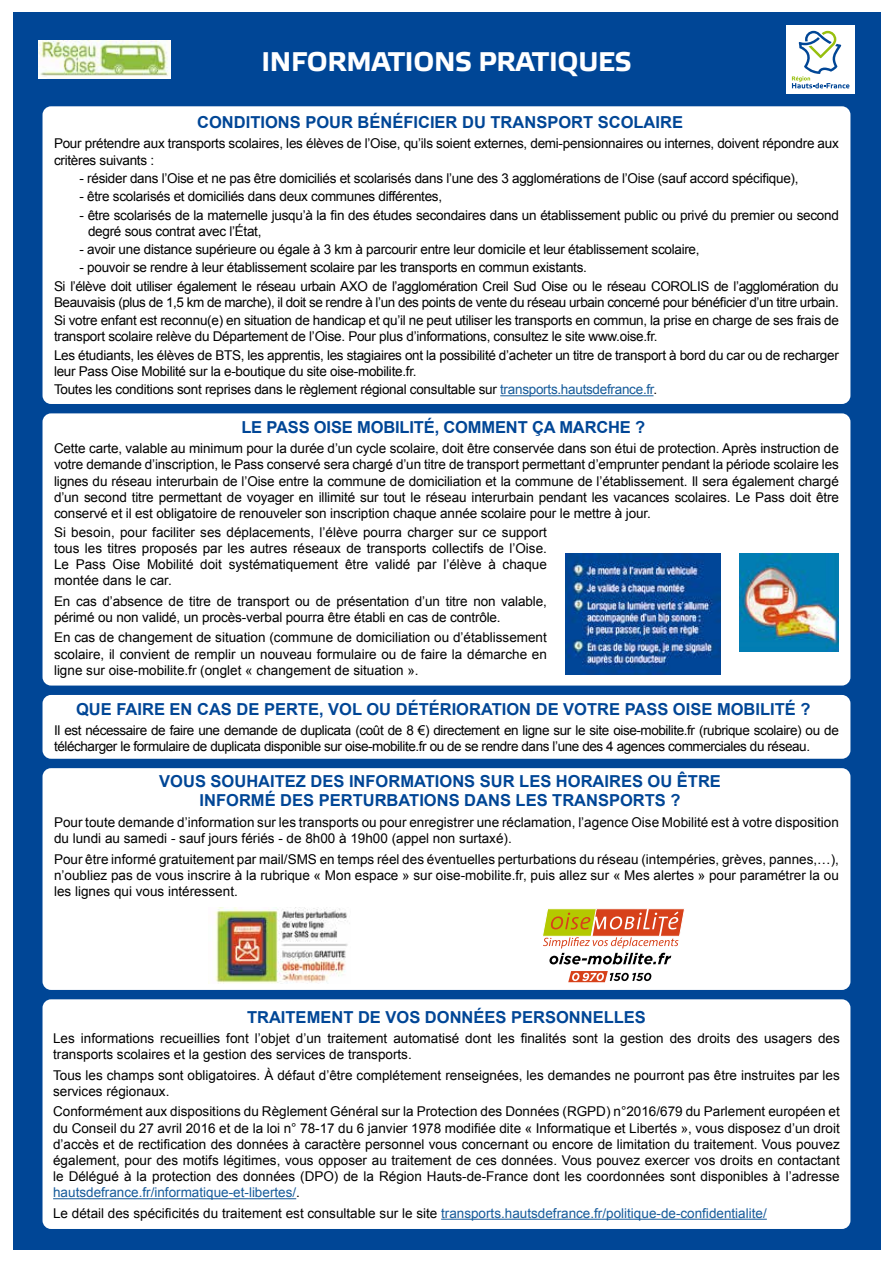
<style>
.page{position:relative;width:893px;height:1263px;background:#fff}
.page>*{position:absolute;margin:0;border:0;box-sizing:border-box;transform-origin:0 0}
.t1{font:700 27px "Etelka Text";letter-spacing:-.01em;color:#fff}
.t2{font:700 16.5px/19.8px "Arial";color:#004696;text-align:center}
.t3{font:13.5px/16.2px "Arial";letter-spacing:-.02em;color:#000}
.t4{font:13.5px/16.2px "Arial";color:#000}
.s1{color:#165b9a}
</style>
<div class="page">
<div style="left:13px;top:13px;width:867px;height:1237px;background:#004696"></div>
<img style="left:38px;top:40px;width:133px;height:39px">
<div style="left:787px;top:26px;width:68px;height:68px;background:#fff"></div>
<svg style="left:792px;top:31px;width:58px;height:57px"></svg>
<div style="left:43px;top:106px;width:807px;height:298px;background:#fff;border-radius:9px"></div>
<hr style="left:500px;top:395px;width:153px;height:1px;background:#165b9a">
<div style="left:43px;top:413px;width:807px;height:272px;background:#fff;border-radius:9px"></div>
<img style="left:566px;top:554px;width:155px;height:120px">
<img style="left:739px;top:554px;width:100px;height:97px">
<div style="left:43px;top:695px;width:807px;height:64px;background:#fff;border-radius:9px"></div>
<div style="left:43px;top:768px;width:807px;height:222px;background:#fff;border-radius:9px"></div>
<img style="left:208px;top:907px;width:142px;height:76px">
<svg style="left:542px;top:908px;width:143px;height:56px"></svg>
<svg style="left:568px;top:971px;width:83px;height:11px"></svg>
<div style="left:43px;top:999px;width:807px;height:230px;background:#fff;border-radius:9px"></div>
<hr style="left:53px;top:1198px;width:243px;height:1px;background:#165b9a">
<hr style="left:441px;top:1219px;width:326px;height:1px;background:#165b9a">
<h1 class="t1" style="left:261px;top:44px;width:372px">INFORMATIONS PRATIQUES</h1>
<p class="t2" style="left:197px;top:113px;width:487px">CONDITIONS POUR BÉNÉFICIER DU TRANSPORT SCOLAIRE</p>
<p class="t3" style="left:54px;top:136px;width:786px">Pour prétendre aux transports scolaires, les élèves de l’Oise, qu’ils soient externes, demi-pensionnaires ou internes, doivent répondre aux critères suivants :</p>
<p class="t3" style="left:80px;top:170px;width:720px">- résider dans l’Oise et ne pas être domiciliés et scolarisés dans l’une des 3 agglomérations de l’Oise (sauf accord spécifique),</p>
<p class="t3" style="left:80px;top:189px;width:364px">- être scolarisés et domiciliés dans deux communes différentes,</p>
<p class="t3" style="left:88px;top:207px;width:752px;text-indent:-9px">- être scolarisés de la maternelle jusqu’à la fin des études secondaires dans un établissement public ou privé du premier ou second degré sous contrat avec l’État,</p>
<p class="t3" style="left:80px;top:241px;width:622px">- avoir une distance supérieure ou égale à 3 km à parcourir entre leur domicile et leur établissement scolaire,</p>
<p class="t3" style="left:54px;top:259px;width:786px;line-height:18.3px;text-indent:26px">- pouvoir se rendre à leur établissement scolaire par les transports en commun existants.<br>Si l’élève doit utiliser également le réseau urbain AXO de l’agglomération Creil Sud Oise ou le réseau COROLIS de l’agglomération du</p>
<p class="t3" style="left:54px;top:293px;width:786px;line-height:18.3px">Beauvaisis (plus de 1,5 km de marche), il doit se rendre à l’un des points de vente du réseau urbain concerné pour bénéficier d’un titre urbain.<br>Si votre enfant est reconnu(e) en situation de handicap et qu’il ne peut utiliser les transports en commun, la prise en charge de ses frais de</p>
<p class="t3" style="left:54px;top:328px;width:786px;line-height:18.3px">transport scolaire relève du Département de l’Oise. Pour plus d’informations, consultez le site www.oise.fr.<br>Les étudiants, les élèves de BTS, les apprentis, les stagiaires ont la possibilité d’acheter un titre de transport à bord du car ou de recharger</p>
<p class="t3" style="left:54px;top:362px;width:605px;line-height:18.3px">leur Pass Oise Mobilité sur la e-boutique du site oise-mobilite.fr.<br>Toutes les conditions sont reprises dans le règlement régional consultable sur <span class="s1">transports.hautsdefrance.fr</span>.</p>
<p class="t2" style="left:241px;top:417px;width:405px">LE PASS OISE MOBILITÉ, COMMENT ÇA MARCHE ?</p>
<p class="t3" style="left:54px;top:440px;width:786px;text-align:justify">Cette carte, valable au minimum pour la durée d’un cycle scolaire, doit être conservée dans son étui de protection. Après instruction de votre demande d’inscription, le Pass conservé sera chargé d’un titre de transport permettant d’emprunter pendant la période scolaire les lignes du réseau interurbain de l’Oise entre la commune de domiciliation et la commune de l’établissement. Il sera également chargé d’un second titre permettant de voyager en illimité sur tout le réseau interurbain pendant les vacances scolaires. Le Pass doit être conservé et il est obligatoire de renouveler son inscription chaque année scolaire pour le mettre à jour.</p>
<p class="t3" style="left:54px;top:524px;width:494px;text-align:justify">Si besoin, pour faciliter ses déplacements, l’élève pourra charger sur ce support tous les titres proposés par les autres réseaux de transports collectifs de l’Oise.<br>Le Pass Oise Mobilité doit systématiquement être validé par l’élève à chaque montée dans le car.</p>
<p class="t3" style="left:54px;top:593px;width:494px">En cas d’absence de titre de transport ou de présentation d’un titre non valable, périmé ou non validé, un procès-verbal pourra être établi en cas de contrôle.</p>
<p class="t3" style="left:54px;top:630px;width:494px;text-align:justify">En cas de changement de situation (commune de domiciliation ou d’établissement scolaire, il convient de remplir un nouveau formulaire ou de faire la démarche en ligne sur oise-mobilite.fr (onglet « changement de situation ».</p>
<p class="t2" style="left:76px;top:699px;width:736px">QUE FAIRE EN CAS DE PERTE, VOL OU DÉTÉRIORATION DE VOTRE PASS OISE MOBILITÉ ?</p>
<p class="t3" style="left:54px;top:722px;width:786px">Il est nécessaire de faire une demande de duplicata (coût de 8 €) directement en ligne sur le site oise-mobilite.fr (rubrique scolaire) ou de télécharger le formulaire de duplicata disponible sur oise-mobilite.fr ou de se rendre dans l’une des 4 agences commerciales du réseau.</p>
<p class="t2" style="left:159px;top:771px;width:563px">VOUS SOUHAITEZ DES INFORMATIONS SUR LES HORAIRES OU ÊTRE<br>INFORMÉ DES PERTURBATIONS DANS LES TRANSPORTS ?</p>
<p class="t4" style="left:54px;top:814px;width:786px">Pour toute demande d’information sur les transports ou pour enregistrer une réclamation, l’agence Oise Mobilité est à votre disposition du lundi au samedi - sauf jours fériés - de 8h00 à 19h00 (appel non surtaxé).</p>
<p class="t3" style="left:54px;top:851px;width:786px;text-align:justify">Pour être informé gratuitement par mail/SMS en temps réel des éventuelles perturbations du réseau (intempéries, grèves, pannes,…), n’oubliez pas de vous inscrire à la rubrique « Mon espace » sur oise-mobilite.fr, puis allez sur « Mes alertes » pour paramétrer la ou les lignes qui vous intéressent.</p>
<p class="t2" style="left:247px;top:1007px;width:400px">TRAITEMENT DE VOS DONNÉES PERSONNELLES</p>
<p class="t4" style="left:53px;top:1030px;width:788px">Les informations recueillies font l’objet d’un traitement automatisé dont les finalités sont la gestion des droits des usagers des transports scolaires et la gestion des services de transports.</p>
<p class="t4" style="left:53px;top:1067px;width:788px">Tous les champs sont obligatoires. À défaut d’être complétement renseignées, les demandes ne pourront pas être instruites par les services régionaux.</p>
<p class="t3" style="left:53px;top:1103px;width:788px;text-align:justify">Conformément aux dispositions du Règlement Général sur la Protection des Données (RGPD) n°2016/679 du Parlement européen et du Conseil du 27 avril 2016 et de la loi n° 78-17 du 6 janvier 1978 modifiée dite « Informatique et Libertés », vous disposez d’un droit d’accès et de rectification des données à caractère personnel vous concernant ou encore de limitation du traitement. Vous pouvez également, pour des motifs légitimes, vous opposer au traitement de ces données. Vous pouvez exercer vos droits en contactant le Délégué à la protection des données (DPO) de la Région Hauts-de-France dont les coordonnées sont disponibles à l’adresse <span class="s1">hautsdefrance.fr/informatique-et-libertes/</span>.</p>
<p class="t4" style="left:53px;top:1205px;width:715px">Le détail des spécificités du traitement est consultable sur le site <span class="s1">transports.hautsdefrance.fr/politique-de-confidentialite/</span></p>
</div>
